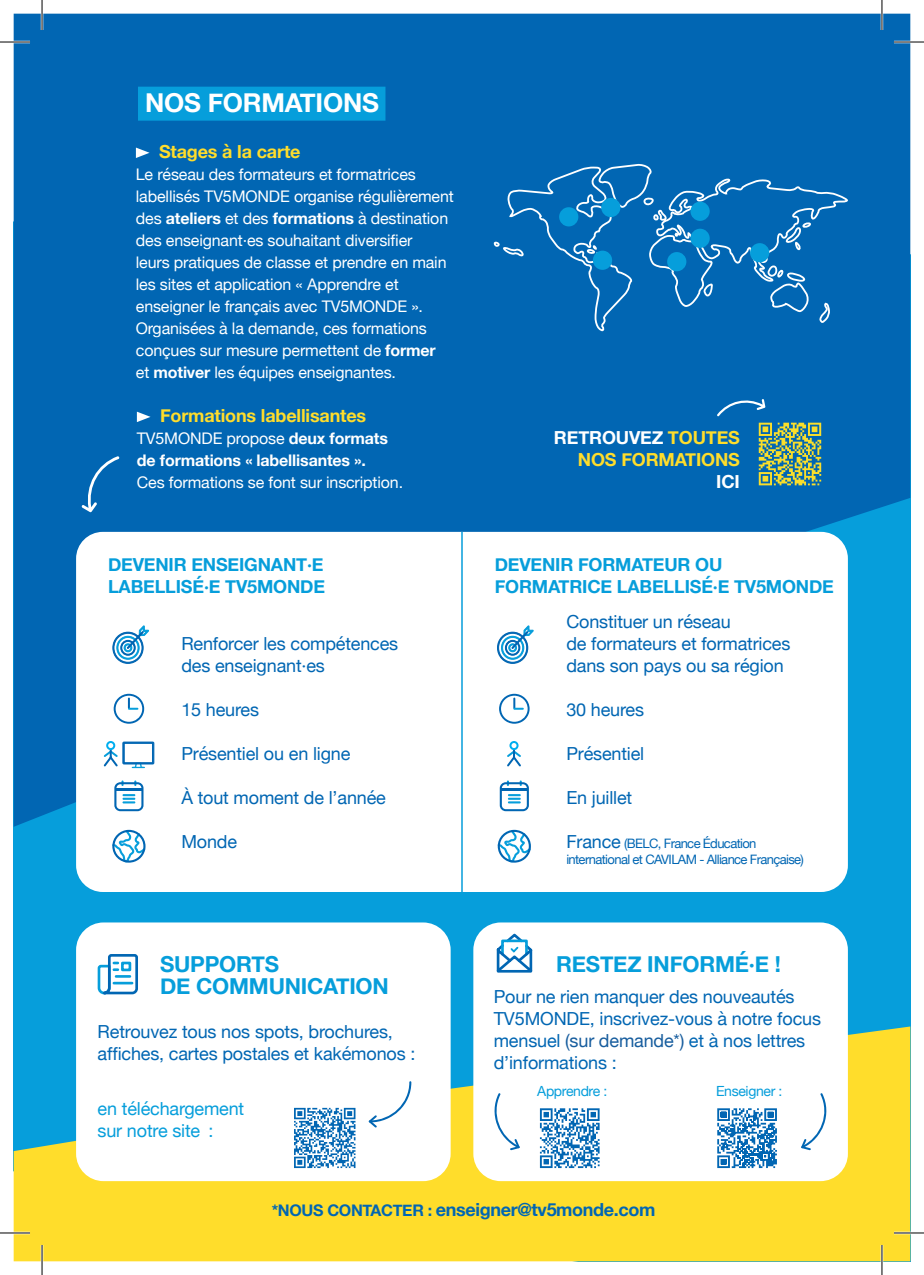
<style>
.page{position:relative;width:924px;height:1275px;background:#fff}
.page>*{position:absolute;margin:0;border:0;box-sizing:border-box;transform-origin:0 0}
.t1{font:700 26px "Helvetica Neue";letter-spacing:-.01em;color:#fff}
.t2{font:700 22px/22px "Helvetica Neue";letter-spacing:-.01em;color:#069edb}
.t3{font:18px/22px "Helvetica Neue";letter-spacing:-.01em;color:#0166b3}
.t4{font:700 18px/22px "Helvetica Neue";letter-spacing:-.01em;color:#069edb}
.t5{font:700 18px/22px "Helvetica Neue";letter-spacing:-.01em;color:#ffdd2b;text-align:right}
.t6{font:700 18px "Helvetica Neue";letter-spacing:-.02em;color:#0166b3}
.t7{font:18px/22px "Helvetica Neue";letter-spacing:-.01em;color:#069edb}
.t8{font:700 18px "Helvetica Neue";color:#fff}
.t9{font:16px/22px "Helvetica Neue";letter-spacing:-.01em;color:#fff}
.t10{font:700 16px/22px "Helvetica Neue";letter-spacing:-.01em;color:#fff}
.t11{font:14px "Helvetica Neue";letter-spacing:-.025em;color:#069edb}
.t12{font:13px/16px "Helvetica Neue";letter-spacing:-.05em;color:#0166b3}
.s1{font-weight:700}
.s2{font-weight:400}
.s3{color:#fff}
.s4{font-size:18px}
.s5{color:#175d9e}
.s6{font-size:16px}
</style>
<div class="page">
<div style="left:14px;top:827px;width:895px;height:199px;background:#069edb"></div>
<div style="left:14px;top:14px;width:895px;height:813px;background:#0166b3"></div>
<svg style="left:14px;top:1026px;width:895px;height:235px;fill:#ffdd2b"></svg>
<div style="left:76px;top:922px;width:374px;height:259px;background:#fff;border-radius:27px"></div>
<div style="left:138px;top:87px;width:247px;height:34px;background:#069edb"></div>
<div style="left:473px;top:922px;width:374px;height:259px;background:#fff;border-radius:27px"></div>
<svg style="left:136px;top:148px;width:13px;height:10px"></svg>
<div style="left:76px;top:532px;width:771px;height:360px;background:#fff;border-radius:27px"></div>
<svg style="left:496px;top:933px;width:37px;height:40px"></svg>
<svg style="left:97px;top:954px;width:41px;height:41px"></svg>
<div style="left:121px;top:961px;width:10px;height:10px;border:3px solid #069edb"></div>
<svg style="left:716px;top:396px;width:49px;height:20px"></svg>
<svg style="left:81px;top:456px;width:38px;height:56px"></svg>
<svg style="left:497px;top:830px;width:33px;height:32px"></svg>
<svg style="left:112px;top:830px;width:33px;height:32px"></svg>
<svg style="left:499px;top:694px;width:30px;height:29px"></svg>
<svg style="left:114px;top:694px;width:30px;height:29px"></svg>
<svg style="left:112px;top:625px;width:37px;height:39px"></svg>
<svg style="left:497px;top:625px;width:36px;height:39px"></svg>
<svg style="left:499px;top:780px;width:29px;height:31px"></svg>
<hr style="left:500px;top:789px;width:27px;height:2px;background:#0166b3">
<svg style="left:114px;top:780px;width:29px;height:31px"></svg>
<hr style="left:115px;top:789px;width:27px;height:2px;background:#0166b3">
<svg style="left:494px;top:1093px;width:25px;height:57px"></svg>
<svg style="left:368px;top:1081px;width:43px;height:46px"></svg>
<svg style="left:801px;top:1093px;width:26px;height:57px"></svg>
<svg style="left:137px;top:412px;width:13px;height:10px"></svg>
<hr style="left:461px;top:532px;width:1px;height:360px;background:#069edb">
<svg style="left:507px;top:748px;width:14px;height:19px"></svg>
<div style="left:509px;top:741px;width:9px;height:9px;border:2px solid #00aeef;border-radius:50%"></div>
<svg style="left:492px;top:163px;width:355px;height:169px"></svg>
<div style="left:559px;top:207px;width:19px;height:19px;background:#069edb;border-radius:50%"></div>
<div style="left:601px;top:198px;width:19px;height:19px;background:#069edb;border-radius:50%"></div>
<div style="left:592px;top:251px;width:20px;height:19px;background:#069edb;border-radius:50%"></div>
<div style="left:690px;top:202px;width:19px;height:19px;background:#069edb;border-radius:50%"></div>
<div style="left:690px;top:229px;width:19px;height:19px;background:#069edb;border-radius:50%"></div>
<div style="left:666px;top:252px;width:20px;height:19px;background:#069edb;border-radius:50%"></div>
<div style="left:749px;top:243px;width:20px;height:19px;background:#069edb;border-radius:50%"></div>
<svg style="left:103px;top:741px;width:51px;height:27px"></svg>
<svg style="left:758px;top:423px;width:62px;height:62px"></svg>
<svg style="left:294px;top:1107px;width:61px;height:61px"></svg>
<svg style="left:539px;top:1108px;width:60px;height:60px"></svg>
<svg style="left:717px;top:1108px;width:59px;height:60px"></svg>
<hr style="left:0;top:41px;width:30px;height:2px;background:#fff">
<hr style="left:893px;top:41px;width:30px;height:2px;background:#fff">
<hr style="left:0;top:1231px;width:30px;height:3px;background:#fff">
<hr style="left:893px;top:1231px;width:30px;height:3px;background:#fff">
<hr style="left:41px;top:0;width:2px;height:30px;background:#fff">
<hr style="left:41px;top:1245px;width:2px;height:30px;background:#fff">
<hr style="left:880px;top:0;width:2px;height:30px;background:#fff">
<hr style="left:880px;top:1245px;width:2px;height:30px;background:#fff">
<hr style="left:0;top:42px;width:30px;height:1px;background:#000">
<hr style="left:893px;top:42px;width:30px;height:1px;background:#000">
<hr style="left:0;top:1232px;width:30px;height:1px;background:#000">
<hr style="left:893px;top:1232px;width:30px;height:1px;background:#000">
<hr style="left:42px;top:0;width:1px;height:30px;background:#000">
<hr style="left:42px;top:1245px;width:1px;height:30px;background:#000">
<hr style="left:881px;top:0;width:1px;height:30px;background:#000">
<hr style="left:881px;top:1245px;width:1px;height:30px;background:#000">
<h1 class="t1" style="left:145px;top:82px;width:235px">NOS FORMATIONS</h1>
<p class="t5" style="left:159px;top:141px;width:143px">Stages à la carte</p>
<p class="t9" style="left:136px;top:164px;width:319px">Le réseau des formateurs et formatrices labellisés TV5MONDE organise régulièrement des <span class="s1">ateliers</span> et des <span class="s1">formations</span> à destination des enseignant·es souhaitant diversifier<br>leurs pratiques de classe et prendre en main les sites et application « Apprendre et enseigner le français avec TV5MONDE ».<br>Organisées à la demande, ces formations conçues sur mesure permettent de <span class="s1">former<br></span>et <span class="s1">motiver</span> les équipes enseignantes.</p>
<p class="t5" style="left:160px;top:405px;width:208px">Formations labellisantes</p>
<p class="t10" style="left:137px;top:428px;width:252px"><span class="s2">TV5MONDE propose</span> deux formats de formations « labellisantes ».</p>
<p class="t9" style="left:137px;top:472px;width:267px">Ces formations se font sur inscription.</p>
<p class="t5" style="left:553px;top:427px;width:187px"><span class="s3">RETROUVEZ</span> TOUTES<br>NOS FORMATIONS</p>
<p class="t8" style="left:715px;top:467px;width:25px">ICI</p>
<p class="t4" style="left:108px;top:554px;width:218px">DEVENIR ENSEIGNANT·E<br>LABELLISÉ·E TV5MONDE</p>
<p class="t4" style="left:494px;top:554px;width:340px">DEVENIR FORMATEUR OU<br>FORMATRICE LABELLISÉ·E TV5MONDE</p>
<p class="t3" style="left:181px;top:633px;width:218px">Renforcer les compétences des enseignant·es</p>
<p class="t3" style="left:181px;top:699px;width:79px">15 heures</p>
<p class="t3" style="left:181px;top:743px;width:170px">Présentiel ou en ligne</p>
<p class="t3" style="left:181px;top:787px;width:206px">À tout moment de l’année</p>
<p class="t3" style="left:181px;top:831px;width:57px">Monde</p>
<h2 class="t2" style="left:160px;top:953px;width:230px">SUPPORTS<br>DE COMMUNICATION</h2>
<p class="t3" style="left:98px;top:1022px;width:319px">Retrouvez tous nos spots, brochures, affiches, cartes postales et kakémonos :</p>
<p class="t7" style="left:98px;top:1099px;width:148px">en téléchargement sur notre site :</p>
<p class="t3" style="left:566px;top:612px;width:225px">Constituer un réseau<br>de formateurs et formatrices dans son pays ou sa région</p>
<p class="t3" style="left:566px;top:700px;width:79px">30 heures</p>
<p class="t3" style="left:566px;top:744px;width:79px">Présentiel</p>
<p class="t3" style="left:566px;top:788px;width:67px">En juillet</p>
<p class="t12" style="left:566px;top:836px;width:239px"><span class="s4">France</span> (BELC, France Éducation international et CAVILAM - Alliance Française)</p>
<h2 class="t2" style="left:556px;top:954px;width:226px">RESTEZ INFORMÉ·E !</h2>
<p class="t3" style="left:493px;top:987px;width:328px">Pour ne rien manquer des nouveautés TV5MONDE, inscrivez-vous à notre focus mensuel <span class="s5">(sur demande*)</span> et à nos lettres d’informations :</p>
<p class="t11" style="left:537px;top:1080px;width:71px">Apprendre :</p>
<p class="t11" style="left:715px;top:1080px;width:68px">Enseigner :</p>
<p class="t6" style="left:271px;top:1195px;width:385px"><span class="s6">*NOUS CONTACTER :</span> enseigner@tv5monde.com</p>
</div>
